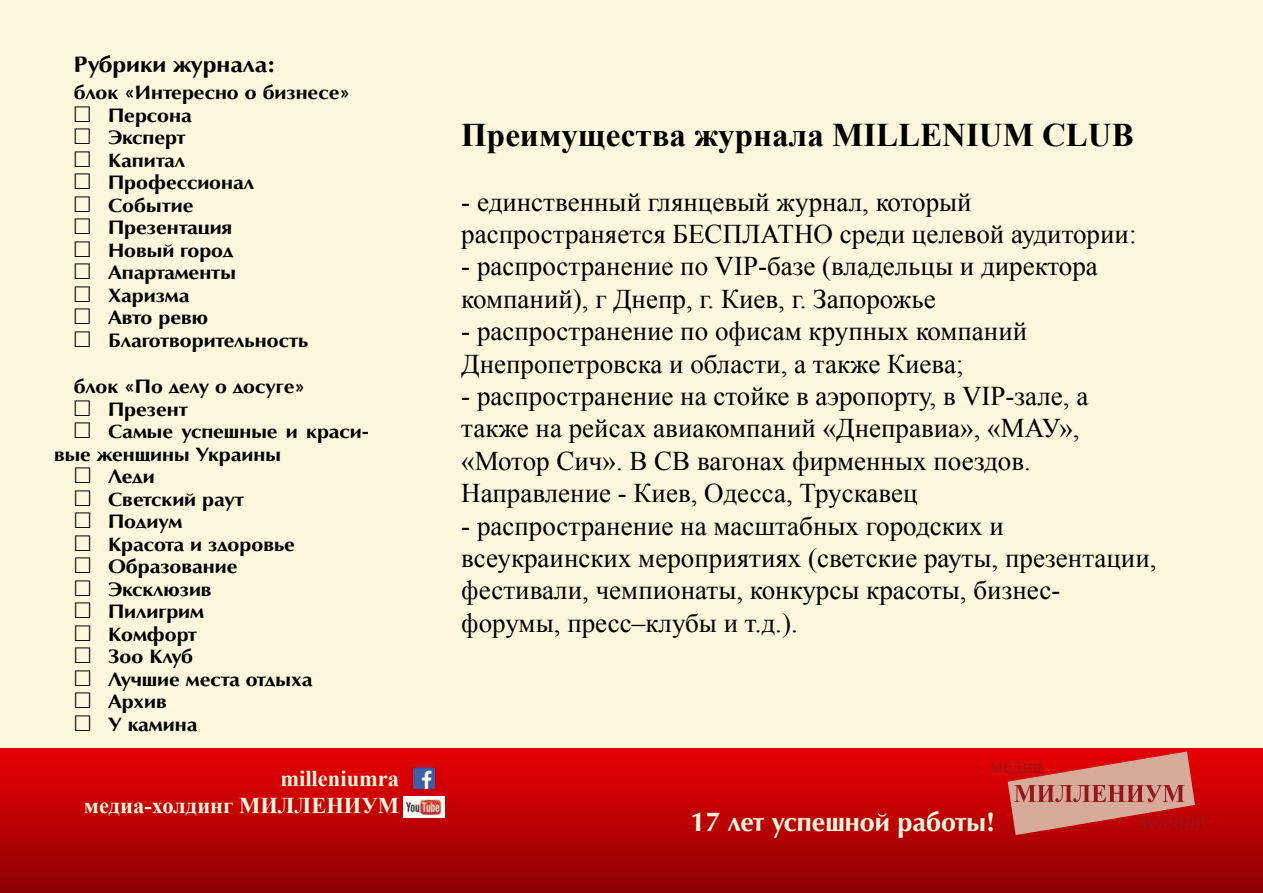
<style>
.page{position:relative;width:1263px;height:893px;background:#fcf7dd}
.page>*{position:absolute;margin:0;border:0;box-sizing:border-box;transform-origin:0 0}
.t1{font:700 33px "Times New Roman";color:#000}
.t2{font:27px/32.4px "Times New Roman";color:#000}
.t3{font:700 27px "AG Opus High Resolution";color:#fcf7dd}
.t4{font:700 22.5px/27px "Times New Roman";color:#fcf7dd;text-align:right}
.t5{font:700 22.5px "AG Opus High Resolution";color:#000;scale:1.1 1}
.t6{font:700 19.5px/22.5px "AG Opus High Resolution";color:#000;scale:1.1 1}
</style>
<div class="page">
<img style="left:1px;top:748px;width:1262px;height:145px">
<img style="left:0;top:748px;width:1px;height:121px">
<svg style="left:0;top:869px;width:1px;height:24px"></svg>
<svg style="left:990px;top:751px;width:219px;height:84px;background:#cc514c"></svg>
<img style="left:407px;top:761px;width:33px;height:33px">
<img style="left:404px;top:797px;width:40px;height:21px">
<p class="t5" style="left:74px;top:51px;width:183px">Рубрики журнала:</p>
<p class="t6" style="left:74px;top:81px;width:253px">блок «Интересно о бизнесе»</p>
<p class="t6" style="left:74px;top:104px;width:109px">▪ Персона</p>
<p class="t6" style="left:74px;top:126px;width:103px">▪ Эксперт</p>
<p class="t6" style="left:74px;top:149px;width:102px">▪ Капитал</p>
<p class="t6" style="left:74px;top:171px;width:165px">▪ Профессионал</p>
<p class="t6" style="left:74px;top:194px;width:110px">▪ Событие</p>
<p class="t6" style="left:74px;top:216px;width:145px">▪ Презентация</p>
<p class="t6" style="left:74px;top:239px;width:147px">▪ Новый город</p>
<p class="t6" style="left:74px;top:261px;width:149px">▪ Апартаменты</p>
<p class="t6" style="left:74px;top:284px;width:106px">▪ Харизма</p>
<p class="t6" style="left:74px;top:306px;width:123px">▪ Авто ревю</p>
<p class="t6" style="left:74px;top:329px;width:215px">▪ Благотворительность</p>
<p class="t6" style="left:74px;top:375px;width:212px">блок «По делу о досуге»</p>
<p class="t6" style="left:74px;top:398px;width:105px">▪ Презент</p>
<p class="t6" style="left:54px;top:420px;width:288px;text-indent:20px">▪ Самые успешные и краси&shy;вые женщины Украины</p>
<p class="t6" style="left:74px;top:465px;width:75px">▪ Леди</p>
<p class="t6" style="left:74px;top:488px;width:156px">▪ Светский раут</p>
<p class="t6" style="left:74px;top:510px;width:100px">▪ Подиум</p>
<p class="t6" style="left:74px;top:533px;width:202px">▪ Красота и здоровье</p>
<p class="t6" style="left:74px;top:555px;width:150px">▪ Образование</p>
<p class="t6" style="left:74px;top:578px;width:127px">▪ Эксклюзив</p>
<p class="t6" style="left:74px;top:600px;width:120px">▪ Пилигрим</p>
<p class="t6" style="left:74px;top:623px;width:113px">▪ Комфорт</p>
<p class="t6" style="left:74px;top:645px;width:110px">▪ Зоо Клуб</p>
<p class="t6" style="left:74px;top:668px;width:218px">▪ Лучшие места отдыха</p>
<p class="t6" style="left:74px;top:690px;width:86px">▪ Архив</p>
<p class="t6" style="left:74px;top:713px;width:114px">▪ У камина</p>
<p class="t4" style="left:84px;top:764px;width:317px">milleniumra<br>медиа-холдинг МИЛЛЕНИУМ</p>
<p class="t1" style="left:461px;top:112px;width:674px">Преимущества журнала MILLENIUM CLUB</p>
<p class="t2" style="left:461px;top:185px;width:677px">- единственный глянцевый журнал, который распространяется БЕСПЛАТНО среди целевой аудитории:</p>
<p class="t2" style="left:461px;top:250px;width:638px">- распространение по VIP-базе (владельцы и директора компаний), г Днепр, г. Киев, г. Запорожье</p>
<p class="t2" style="left:461px;top:315px;width:567px">- распространение по офисам крупных компаний<br>Днепропетровска и области, а также Киева;</p>
<p class="t2" style="left:461px;top:379px;width:628px">- распространение на стойке в аэропорту, в VIP-зале, а также на рейсах авиакомпаний «Днеправиа», «МАУ», «Мотор Сич». В СВ вагонах фирменных поездов.<br>Направление - Киев, Одесса, Трускавец</p>
<p class="t2" style="left:461px;top:509px;width:697px">- распространение на масштабных городских и всеукраинских мероприятиях (светские рауты, презентации, фестивали, чемпионаты, конкурсы красоты, бизнес&shy;форумы, пресс–клубы и т.д.).</p>
<p class="t3" style="left:690px;top:806px;width:306px">17 лет успешной работы!</p>
</div>
